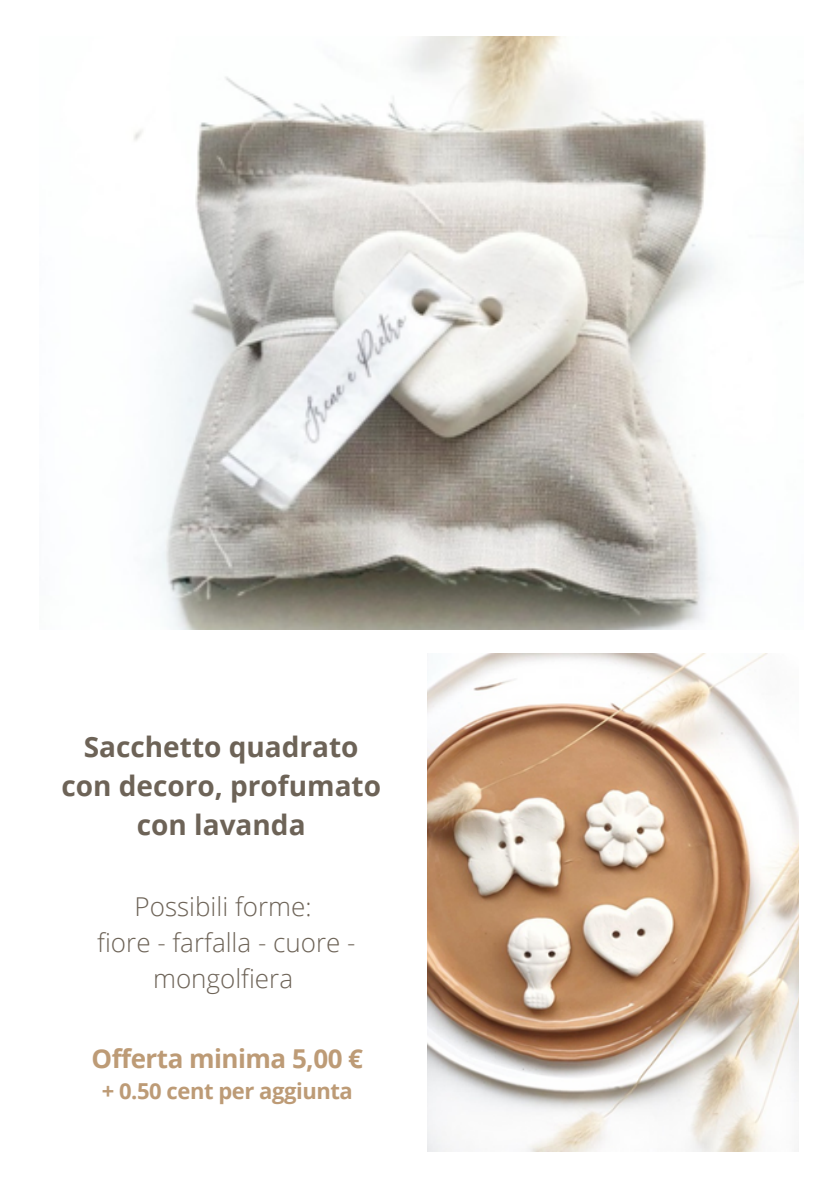
<style>
.page{position:relative;width:839px;height:1191px;background:#fff}
.page>*{position:absolute;margin:0;border:0;box-sizing:border-box;transform-origin:0 0}
.t1{font:700 28px/39px "Open Sans";color:#6d6357;text-align:center}
.t2{font:300 26px/36px "Open Sans";color:#6d6357;text-align:center}
.t3{font:700 26px "Open Sans";letter-spacing:-.02em;color:#bd9b76}
.t4{font:700 22px "Open Sans";letter-spacing:-.02em;color:#bd9b76}
</style>
<div class="page">
<img style="left:134px;top:37px;width:669px;height:592px">
<img style="left:427px;top:653px;width:371px;height:498px">
<p class="t1" style="left:61px;top:727px;width:321px">Sacchetto quadrato con decoro, profumato con lavanda</p>
<p class="t2" style="left:135px;top:888px;width:178px">Possibili forme:</p>
<h2 class="t2" style="left:97px;top:924px;width:260px">fiore - farfalla - cuore - mongolfiera</h2>
<p class="t3" style="left:91px;top:1040px;width:273px">Offerta minima 5,00 €</p>
<p class="t4" style="left:102px;top:1076px;width:252px">+ 0.50 cent per aggiunta</p>
</div>
